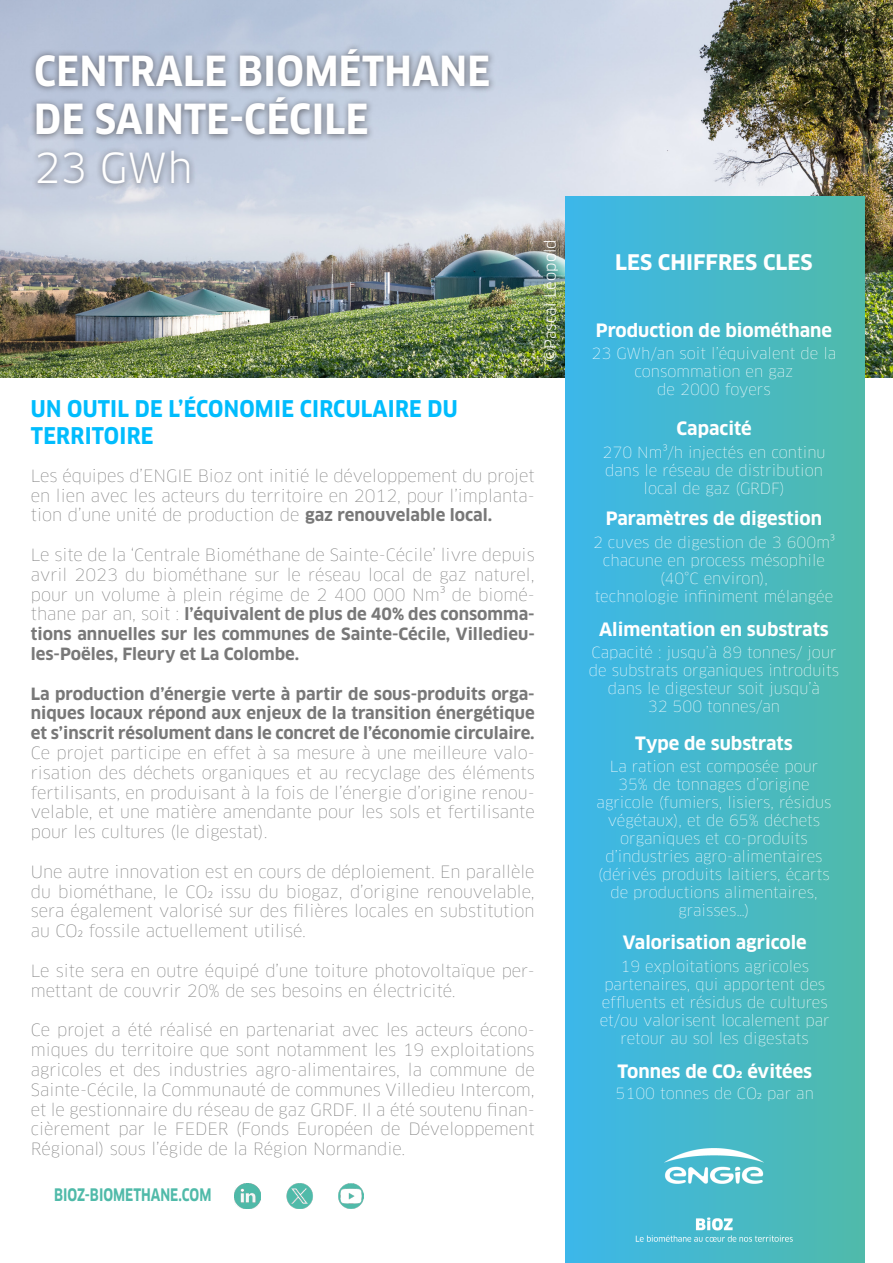
<style>
.page{position:relative;width:893px;height:1263px;background:#fff}
.page>*{position:absolute;margin:0;border:0;box-sizing:border-box;transform-origin:0 0}
.t1{font:700 condensed 40.5px/48.6px "Clan OT";letter-spacing:.01em;color:#fff}
.t2{font:40.5px "Clan OT";color:#fff}
.t3{font:700 condensed 22.5px/27px "Clan OT";letter-spacing:.01em;color:#00bcfd}
.t4{font:700 21px "Clan OT";color:#fff}
.t5{font:700 18px "Clan OT";color:#fff}
.t6{font:700 16.8px "Clan OT";color:#50baa9;scale:.78 1}
.t7{font:100 16.5px/19.8px "Clan OT";color:#787878;text-align:justify}
.t8{font:100 15px/18px "Clan OT";color:#fff;text-align:center}
.t9{font:15px "Clan OT";color:#fff}
.s1{font-weight:700}
</style>
<div class="page">
<img style="left:0;top:0;width:893px;height:377px">
<div style="left:566px;top:196px;width:299px;height:1067px;background:linear-gradient(to right,#3cb7ea,#50baaa)"></div>
<div style="left:29px;top:42px;width:467px;height:149px;background:#231f20;opacity:.6"></div>
<img style="left:635px;top:1149px;width:158px;height:95px">
<img style="left:235px;top:1183px;width:25px;height:26px">
<img style="left:286px;top:1183px;width:27px;height:26px">
<img style="left:338px;top:1183px;width:26px;height:26px">
<p class="t1" style="left:34px;top:47px;width:458px">CENTRALE BIOMÉTHANE<br>DE SAINTE-CÉCILE</p>
<p class="t2" style="left:34px;top:144px;width:160px">23 GWh</p>
<p class="t9" style="left:541px;top:362px;width:124px;rotate:-90deg">©Pascal Léopold</p>
<p class="t3" style="left:31px;top:396px;width:428px">UN OUTIL DE L’ÉCONOMIE CIRCULAIRE DU<br>TERRITOIRE</p>
<p class="t7" style="left:31px;top:466px;width:505px">Les équipes d’ENGIE Bioz ont initié le développement du projet en lien avec les acteurs du territoire en 2012, pour l’implanta&shy;tion d’une unité de production de <span class="s1">gaz renouvelable local.</span></p>
<p class="t7" style="left:31px;top:545px;width:505px">Le site de la ‘Centrale Biométhane de Sainte-Cécile’ livre depuis avril 2023 du biométhane sur le réseau local de gaz naturel, pour un volume à plein régime de 2 400 000 Nm³ de biomé&shy;thane par an, soit : <span class="s1">l’équivalent de plus de 40% des consomma&shy;tions annuelles sur les communes de Sainte-Cécile, Villedieu&shy;les-Poëles, Fleury et La Colombe.</span></p>
<p class="t7" style="left:31px;top:684px;width:505px"><span class="s1">La production d’énergie verte à partir de sous-produits orga&shy;niques locaux répond aux enjeux de la transition énergétique et s’inscrit résolument dans le concret de l’économie circulaire.<br></span>Ce projet participe en effet à sa mesure à une meilleure valo&shy;risation des déchets organiques et au recyclage des éléments fertilisants, en produisant à la fois de l’énergie d’origine renou&shy;velable, et une matière amendante pour les sols et fertilisante pour les cultures (le digestat).</p>
<p class="t7" style="left:31px;top:862px;width:505px">Une autre innovation est en cours de déploiement. En parallèle du biométhane, le CO2 issu du biogaz, d’origine renouvelable, sera également valorisé sur des filières locales en substitution au CO2 fossile actuellement utilisé.</p>
<p class="t7" style="left:31px;top:961px;width:505px">Le site sera en outre équipé d’une toiture photovoltaïque per&shy;mettant de couvrir 20% de ses besoins en électricité.</p>
<p class="t7" style="left:31px;top:1020px;width:505px">Ce projet a été réalisé en partenariat avec les acteurs écono&shy;miques du territoire que sont notamment les 19 exploitations agricoles et des industries agro-alimentaires, la commune de Sainte-Cécile, la Communauté de communes Villedieu Intercom, et le gestionnaire du réseau de gaz GRDF. Il a été soutenu finan&shy;cièrement par le FEDER (Fonds Européen de Développement Régional) sous l’égide de la Région Normandie.</p>
<p class="t6" style="left:54px;top:1185px;width:203px">BIOZ-BIOMETHANE.COM</p>
<p class="t4" style="left:615px;top:250px;width:199px">LES CHIFFRES CLES</p>
<p class="t5" style="left:596px;top:320px;width:238px">Production de biométhane</p>
<p class="t8" style="left:592px;top:345px;width:246px">23 GWh/an soit l’équivalent de la consommation en gaz</p>
<p class="t8" style="left:657px;top:381px;width:115px">de 2000 foyers</p>
<p class="t5" style="left:676px;top:418px;width:77px">Capacité</p>
<p class="t8" style="left:603px;top:443px;width:224px">270 Nm³/h injectés en continu dans le réseau de distribution local de gaz (GRDF)</p>
<p class="t5" style="left:606px;top:508px;width:218px">Paramètres de digestion</p>
<p class="t8" style="left:593px;top:533px;width:243px">2 cuves de digestion de 3 600m³ chacune en process mésophile (40°C environ),</p>
<p class="t8" style="left:595px;top:587px;width:240px">technologie infiniment mélangée</p>
<p class="t5" style="left:599px;top:619px;width:231px">Alimentation en substrats</p>
<p class="t8" style="left:589px;top:644px;width:252px">Capacité : jusqu’à 89 tonnes/ jour de substrats organiques introduits dans le digesteur soit jusqu’à</p>
<p class="t8" style="left:648px;top:698px;width:134px">32 500 tonnes/an</p>
<p class="t5" style="left:635px;top:733px;width:159px">Type de substrats</p>
<p class="t8" style="left:597px;top:757px;width:236px">La ration est composée pour<br>35% de tonnages d’origine agricole (fumiers, lisiers, résidus végétaux), et de 65% déchets organiques et co-produits d’industries agro-alimentaires (dérivés produits laitiers, écarts de productions alimentaires, graisses…)</p>
<p class="t5" style="left:623px;top:932px;width:185px">Valorisation agricole</p>
<p class="t8" style="left:620px;top:957px;width:190px">19 exploitations agricoles</p>
<p class="t8" style="left:600px;top:975px;width:231px">partenaires, qui apportent des effluents et résidus de cultures et/ou valorisent localement par retour au sol les digestats</p>
<p class="t5" style="left:617px;top:1061px;width:196px">Tonnes de CO2 évitées</p>
<p class="t8" style="left:616px;top:1084px;width:200px">5100 tonnes de CO2 par an</p>
</div>
